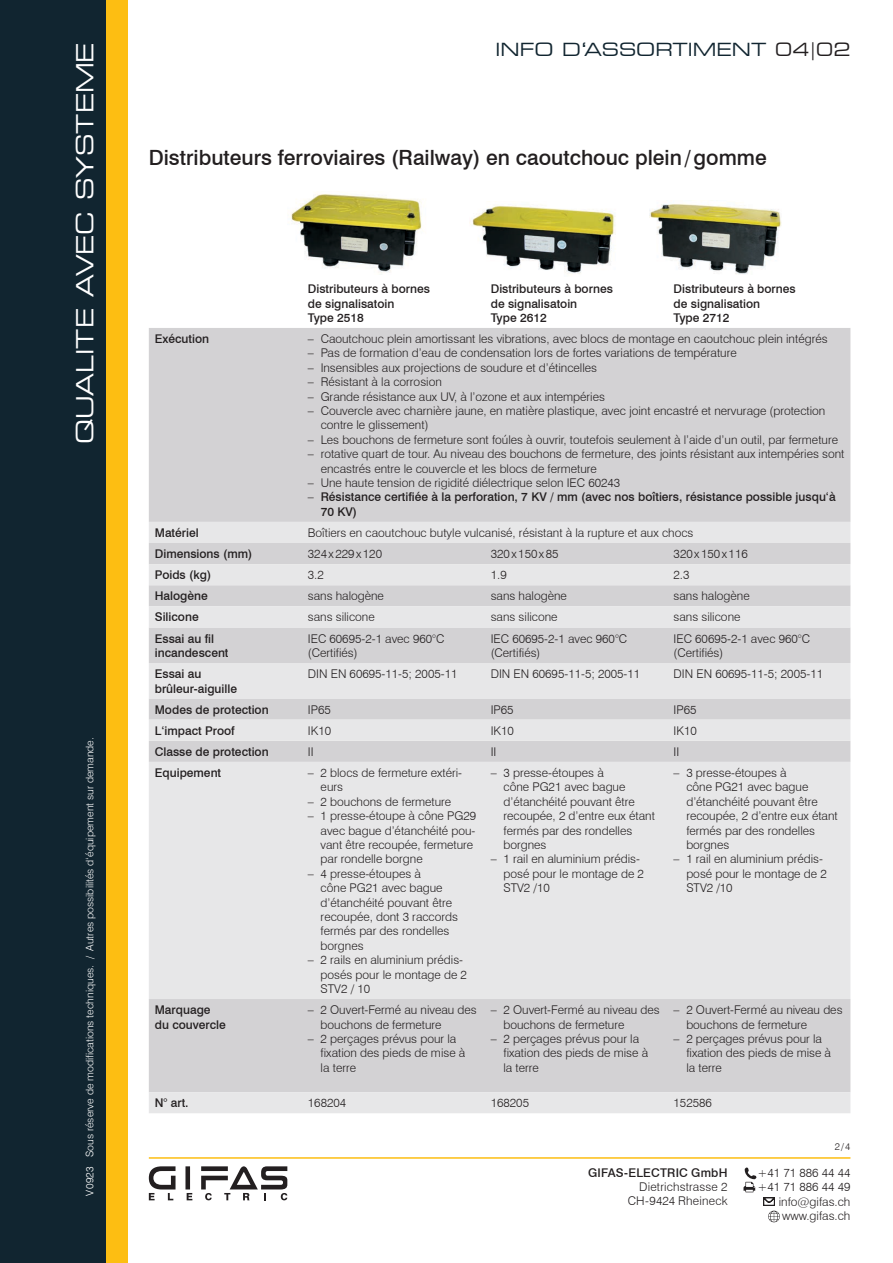
<style>
.page{position:relative;width:893px;height:1263px;background:#fff}
.page>*{position:absolute;margin:0;border:0;box-sizing:border-box;transform-origin:0 0}
.t1{font:expanded 23.55px "Square 721 BT";color:#fff}
.t2{font:500 21px "Swiss 721 BT";color:#231f20}
.t3{font:expanded 18px "Square 721 BT";color:#112530}
.t4{font:300 12px/14.4px "Swiss 721 BT";color:#231f20}
.t5{font:500 12px/14.4px "Swiss 721 BT";color:#231f20}
.t6{font:300 10.5px "Swiss 721 BT";color:#fff}
.t7{font:300 9.75px "Swiss 721 BT";color:#231f20}
.s1{color:#231f20}
.s2{font-weight:300}
</style>
<div class="page">
<div style="left:0;top:0;width:106px;height:1263px;background:#112530"></div>
<div style="left:106px;top:0;width:22px;height:1263px;background:#fdbe12"></div>
<div style="left:185px;top:1166px;width:5px;height:23px;background:#231f20"></div>
<svg style="left:149px;top:1166px;width:27px;height:34px"></svg>
<svg style="left:187px;top:1193px;width:5px;height:7px"></svg>
<svg style="left:201px;top:1166px;width:86px;height:34px"></svg>
<hr style="left:149px;top:1157px;width:701px;height:2px;background:#fdbe12">
<img style="left:290px;top:194px;width:132px;height:79px">
<img style="left:470px;top:205px;width:146px;height:69px">
<img style="left:649px;top:204px;width:133px;height:71px">
<svg style="left:743px;top:1167px;width:13px;height:25px"></svg>
<svg style="left:763px;top:1197px;width:17px;height:25px"></svg>
<div style="left:149px;top:328px;width:701px;height:194px;background:#d3d2d4"></div>
<svg style="left:149px;top:522px;width:701px;height:591px;background:#dfdfe0"></svg>
<h1 class="t1" style="left:71px;top:444px;width:403px;rotate:-90deg">QUALITE AVEC SYSTEME</h1>
<h3 class="t3" style="left:495px;top:39px;width:356px">INFO D‘ASSORTIMENT <span class="s1">04|02</span></h3>
<h2 class="t2" style="left:149px;top:145px;width:619px">Distributeurs ferroviaires (Railway) en caoutchouc plein/gomme</h2>
<p class="t5" style="left:308px;top:282px;width:124px">Distributeurs à bornes de signalisatoin<br>Type 2518</p>
<p class="t5" style="left:491px;top:282px;width:124px">Distributeurs à bornes de signalisatoin<br>Type 2612</p>
<p class="t5" style="left:674px;top:282px;width:124px">Distributeurs à bornes de signalisation<br>Type 2712</p>
<p class="t5" style="left:155px;top:331px;width:56px">Exécution</p>
<p class="t4" style="left:308px;top:331px;width:521px">– Caoutchouc plein amortissant les vibrations, avec blocs de montage en caoutchouc plein intégrés</p>
<p class="t4" style="left:308px;top:346px;width:430px">– Pas de formation d’eau de condensation lors de fortes variations de température</p>
<p class="t4" style="left:308px;top:360px;width:291px">– Insensibles aux projections de soudure et d’étincelles</p>
<p class="t4" style="left:308px;top:375px;width:135px">– Résistant à la corrosion</p>
<p class="t4" style="left:308px;top:389px;width:299px">– Grande résistance aux UV, à l’ozone et aux intempéries</p>
<p class="t4" style="left:321px;top:403px;width:506px;text-indent:-13px">– Couvercle avec charnière jaune, en matière plastique, avec joint encastré et nervurage (protection contre le glissement)</p>
<p class="t4" style="left:308px;top:432px;width:532px">– Les bouchons de fermeture sont foúles à ouvrir, toutefois seulement à l’aide d’un outil, par fermeture</p>
<p class="t4" style="left:321px;top:447px;width:525px;text-indent:-13px">– rotative quart de tour. Au niveau des bouchons de fermeture, des joints résistant aux intempéries sont encastrés entre le couvercle et les blocs de fermeture</p>
<p class="t4" style="left:308px;top:475px;width:314px">– Une haute tension de rigidité diélectrique selon IEC 60243</p>
<p class="t5" style="left:321px;top:490px;width:516px;text-indent:-13px"><span class="s2">–</span> Résistance certifiée à la perforation, 7 KV / mm (avec nos boîtiers, résistance possible jusqu‘à<br>70 KV)</p>
<p class="t5" style="left:155px;top:525px;width:45px">Matériel</p>
<p class="t4" style="left:308px;top:525px;width:387px">Boîtiers en caoutchouc butyle vulcanisé, résistant à la rupture et aux chocs</p>
<p class="t5" style="left:155px;top:546px;width:99px">Dimensions (mm)</p>
<p class="t4" style="left:308px;top:546px;width:76px">324x229x120</p>
<p class="t4" style="left:491px;top:546px;width:69px">320x150x85</p>
<p class="t4" style="left:674px;top:546px;width:76px">320x150x116</p>
<p class="t5" style="left:155px;top:568px;width:58px">Poids (kg)</p>
<p class="t4" style="left:308px;top:568px;width:17px">3.2</p>
<p class="t4" style="left:491px;top:568px;width:17px">1.9</p>
<p class="t4" style="left:674px;top:568px;width:17px">2.3</p>
<p class="t5" style="left:155px;top:589px;width:55px">Halogène</p>
<p class="t4" style="left:308px;top:589px;width:78px">sans halogène</p>
<p class="t4" style="left:491px;top:589px;width:78px">sans halogène</p>
<p class="t4" style="left:674px;top:589px;width:78px">sans halogène</p>
<p class="t5" style="left:155px;top:610px;width:45px">Silicone</p>
<p class="t4" style="left:308px;top:610px;width:68px">sans silicone</p>
<p class="t4" style="left:491px;top:610px;width:68px">sans silicone</p>
<p class="t4" style="left:674px;top:610px;width:68px">sans silicone</p>
<p class="t5" style="left:155px;top:631px;width:75px">Essai au fil incandescent</p>
<p class="t4" style="left:308px;top:631px;width:138px">IEC 60695-2-1 avec 960°C (Certifiés)</p>
<p class="t4" style="left:491px;top:631px;width:138px">IEC 60695-2-1 avec 960°C (Certifiés)</p>
<p class="t4" style="left:674px;top:631px;width:138px">IEC 60695-2-1 avec 960°C (Certifiés)</p>
<p class="t5" style="left:155px;top:666px;width:84px">Essai au brûleur-aiguille</p>
<p class="t4" style="left:308px;top:666px;width:151px">DIN EN 60695-11-5; 2005-11</p>
<p class="t4" style="left:491px;top:666px;width:151px">DIN EN 60695-11-5; 2005-11</p>
<p class="t4" style="left:674px;top:666px;width:151px">DIN EN 60695-11-5; 2005-11</p>
<p class="t5" style="left:155px;top:702px;width:115px">Modes de protection</p>
<p class="t4" style="left:308px;top:702px;width:24px">IP65</p>
<p class="t4" style="left:491px;top:702px;width:24px">IP65</p>
<p class="t4" style="left:674px;top:702px;width:24px">IP65</p>
<p class="t5" style="left:155px;top:723px;width:81px">L‘impact Proof</p>
<p class="t4" style="left:308px;top:723px;width:25px">IK10</p>
<p class="t4" style="left:491px;top:723px;width:25px">IK10</p>
<p class="t4" style="left:674px;top:723px;width:25px">IK10</p>
<p class="t5" style="left:155px;top:744px;width:115px">Classe de protection</p>
<p class="t4" style="left:308px;top:744px;width:7px">II</p>
<p class="t4" style="left:491px;top:744px;width:7px">II</p>
<p class="t4" style="left:674px;top:744px;width:7px">II</p>
<p class="t5" style="left:155px;top:765px;width:68px">Equipement</p>
<p class="t4" style="left:321px;top:765px;width:143px;text-indent:-13px">– 2 blocs de fermeture extéri&shy;eurs</p>
<p class="t4" style="left:308px;top:794px;width:145px">– 2 bouchons de fermeture</p>
<p class="t4" style="left:321px;top:809px;width:157px;text-indent:-13px">– 1 presse-étoupe à cône PG29 avec bague d’étanchéité pou&shy;vant être recoupée, fermeture par rondelle borgne</p>
<p class="t4" style="left:321px;top:866px;width:139px;text-indent:-13px">– 4 presse-étoupes à<br>cône PG21 avec bague d’étanchéité pouvant être recoupée, dont 3 raccords fermés par des rondelles borgnes</p>
<p class="t4" style="left:321px;top:953px;width:148px;text-indent:-13px">– 2 rails en aluminium prédis&shy;posés pour le montage de 2<br>STV2 / 10</p>
<p class="t6" style="left:83px;top:1157px;width:421px;rotate:-90deg">Sous réserve de modifications techniques. / Autres possibilités d‘équipement sur demande.</p>
<p class="t4" style="left:503px;top:765px;width:153px;text-indent:-13px">– 3 presse-étoupes à<br>cône PG21 avec bague d’étanchéité pouvant être recoupée, 2 d’entre eux étant fermés par des rondelles borgnes</p>
<p class="t4" style="left:503px;top:852px;width:142px;text-indent:-13px">– 1 rail en aluminium prédis&shy;posé pour le montage de 2<br>STV2 /10</p>
<p class="t4" style="left:686px;top:765px;width:153px;text-indent:-13px">– 3 presse-étoupes à<br>cône PG21 avec bague d’étanchéité pouvant être recoupée, 2 d’entre eux étant fermés par des rondelles borgnes</p>
<p class="t4" style="left:686px;top:852px;width:142px;text-indent:-13px">– 1 rail en aluminium prédis&shy;posé pour le montage de 2<br>STV2 /10</p>
<p class="t5" style="left:155px;top:1002px;width:73px">Marquage du couvercle</p>
<p class="t4" style="left:321px;top:1002px;width:158px;text-indent:-13px">– 2 Ouvert-Fermé au niveau des bouchons de fermeture</p>
<p class="t4" style="left:321px;top:1031px;width:146px;text-indent:-13px">– 2 perçages prévus pour la fixation des pieds de mise à la terre</p>
<p class="t4" style="left:503px;top:1002px;width:158px;text-indent:-13px">– 2 Ouvert-Fermé au niveau des bouchons de fermeture</p>
<p class="t4" style="left:503px;top:1031px;width:146px;text-indent:-13px">– 2 perçages prévus pour la fixation des pieds de mise à la terre</p>
<p class="t4" style="left:686px;top:1002px;width:158px;text-indent:-13px">– 2 Ouvert-Fermé au niveau des bouchons de fermeture</p>
<p class="t4" style="left:686px;top:1031px;width:146px;text-indent:-13px">– 2 perçages prévus pour la fixation des pieds de mise à la terre</p>
<p class="t5" style="left:155px;top:1096px;width:35px">N° art.</p>
<p class="t4" style="left:308px;top:1096px;width:40px">168204</p>
<p class="t4" style="left:491px;top:1096px;width:40px">168205</p>
<p class="t4" style="left:674px;top:1096px;width:40px">152586</p>
<p class="t7" style="left:835px;top:1140px;width:17px">2/4</p>
<p class="t6" style="left:83px;top:1196px;width:31px;rotate:-90deg">V0923</p>
<p class="t5" style="left:588px;top:1165px;width:141px">GIFAS-ELECTRIC GmbH</p>
<p class="t4" style="left:628px;top:1179px;width:101px;text-align:right">Dietrichstrasse 2<br>CH-9424 Rheineck</p>
<p class="t4" style="left:757px;top:1165px;width:95px;text-align:right">+41 71 886 44 44 +41 71 886 44 49 info@gifas.ch www.gifas.ch</p>
</div>
